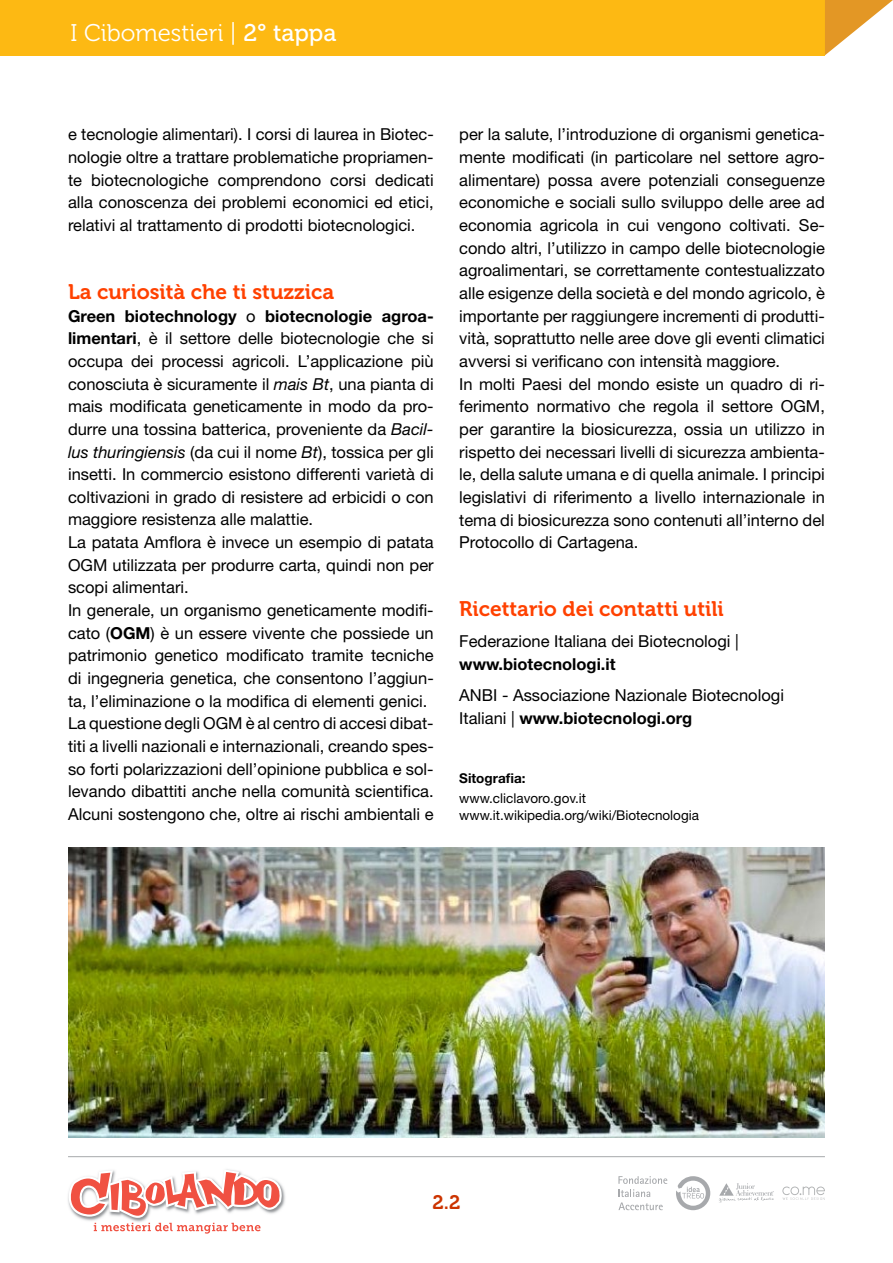
<style>
.page{position:relative;width:893px;height:1263px;background:#fff}
.page>*{position:absolute;margin:0;border:0;box-sizing:border-box;transform-origin:0 0}
.t1{font:24px "Museo 300";color:#fff}
.t2{font:21px "Museo 700";color:#ff4100}
.t3{font:19.5px "Museo 700";color:#cc3400}
.t4{font:16.5px/22.6px "Helvetica Neue LT Std";color:#000}
.t5{font:700 16.5px "Helvetica Neue LT Std";color:#000}
.t6{font:13.5px/16.5px "Helvetica Neue LT Std";color:#000}
.t7{font:700 13.5px "Helvetica Neue LT Std";color:#000}
.s1{font-family:"Museo 500"}
.s2{font-weight:700}
.s3{font-style:italic}
</style>
<div class="page">
<div style="left:0;top:0;width:825px;height:55px;background:#fdb913"></div>
<svg style="left:825px;top:0;width:68px;height:55px"></svg>
<hr style="left:68px;top:1156px;width:757px;height:1px;background:#a7a9ac">
<svg style="left:618px;top:1176px;width:49px;height:34px"></svg>
<svg style="left:676px;top:1176px;width:34px;height:34px"></svg>
<svg style="left:782px;top:1186px;width:43px;height:14px"></svg>
<svg style="left:719px;top:1183px;width:55px;height:13px"></svg>
<img style="left:719px;top:1197px;width:55px;height:6px">
<svg style="left:68px;top:1169px;width:216px;height:64px"></svg>
<img style="left:68px;top:848px;width:757px;height:289px">
<h1 class="t1" style="left:71px;top:20px;width:267px">I Cibomestieri | <span class="s1">2° tappa</span></h1>
<p class="t4" style="left:68px;top:123px;width:367px;text-align:justify">e tecnologie alimentari). I corsi di laurea in Biotec&shy;nologie oltre a trattare problematiche propriamen&shy;te biotecnologiche comprendono corsi dedicati alla conoscenza dei problemi economici ed etici, relativi al trattamento di prodotti biotecnologici.</p>
<p class="t2" style="left:68px;top:280px;width:268px">La curiosità che ti stuzzica</p>
<p class="t4" style="left:68px;top:304px;width:367px"><span class="s2">Green biotechnology</span> o <span class="s2">biotecnologie agroa&shy;limentari</span>, è il settore delle biotecnologie che si occupa dei processi agricoli. L’applicazione più conosciuta è sicuramente il <span class="s3">mais Bt</span>, una pianta di mais modificata geneticamente in modo da pro&shy;durre una tossina batterica, proveniente da <span class="s3">Bacil&shy;lus thuringiensis</span> (da cui il nome <span class="s3">Bt</span>), tossica per gli insetti. In commercio esistono differenti varietà di coltivazioni in grado di resistere ad erbicidi o con maggiore resistenza alle malattie.<br>La patata Amflora è invece un esempio di patata OGM utilizzata per produrre carta, quindi non per scopi alimentari.<br>In generale, un organismo geneticamente modifi&shy;cato (<span class="s2">OGM</span>) è un essere vivente che possiede un patrimonio genetico modificato tramite tecniche di ingegneria genetica, che consentono l’aggiun&shy;ta, l’eliminazione o la modifica di elementi genici.<br>La questione degli OGM è al centro di accesi dibat&shy;titi a livelli nazionali e internazionali, creando spes&shy;so forti polarizzazioni dell’opinione pubblica e sol&shy;levando dibattiti anche nella comunità scientifica.<br>Alcuni sostengono che, oltre ai rischi ambientali e</p>
<p class="t4" style="left:459px;top:123px;width:367px">per la salute, l’introduzione di organismi genetica&shy;mente modificati (in particolare nel settore agro&shy;alimentare) possa avere potenziali conseguenze economiche e sociali sullo sviluppo delle aree ad economia agricola in cui vengono coltivati. Se&shy;condo altri, l’utilizzo in campo delle biotecnologie agroalimentari, se correttamente contestualizzato alle esigenze della società e del mondo agricolo, è importante per raggiungere incrementi di produtti&shy;vità, soprattutto nelle aree dove gli eventi climatici avversi si verificano con intensità maggiore.<br>In molti Paesi del mondo esiste un quadro di ri&shy;ferimento normativo che regola il settore OGM, per garantire la biosicurezza, ossia un utilizzo in rispetto dei necessari livelli di sicurezza ambienta&shy;le, della salute umana e di quella animale. I principi legislativi di riferimento a livello internazionale in tema di biosicurezza sono contenuti all’interno del Protocollo di Cartagena.</p>
<p class="t2" style="left:459px;top:597px;width:266px">Ricettario dei contatti utili</p>
<p class="t4" style="left:459px;top:630px;width:281px">Federazione Italiana dei Biotecnologi |</p>
<p class="t5" style="left:459px;top:654px;width:158px">www.biotecnologi.it</p>
<p class="t4" style="left:459px;top:684px;width:326px">ANBI - Associazione Nazionale Biotecnologi<br>Italiani | <span class="s2">www.biotecnologi.org</span></p>
<p class="t7" style="left:459px;top:769px;width:68px">Sitografia:</p>
<p class="t6" style="left:459px;top:790px;width:241px">www.cliclavoro.gov.it www.it.wikipedia.org/wiki/Biotecnologia</p>
<p class="t3" style="left:433px;top:1191px;width:29px">2.2</p>
</div>
